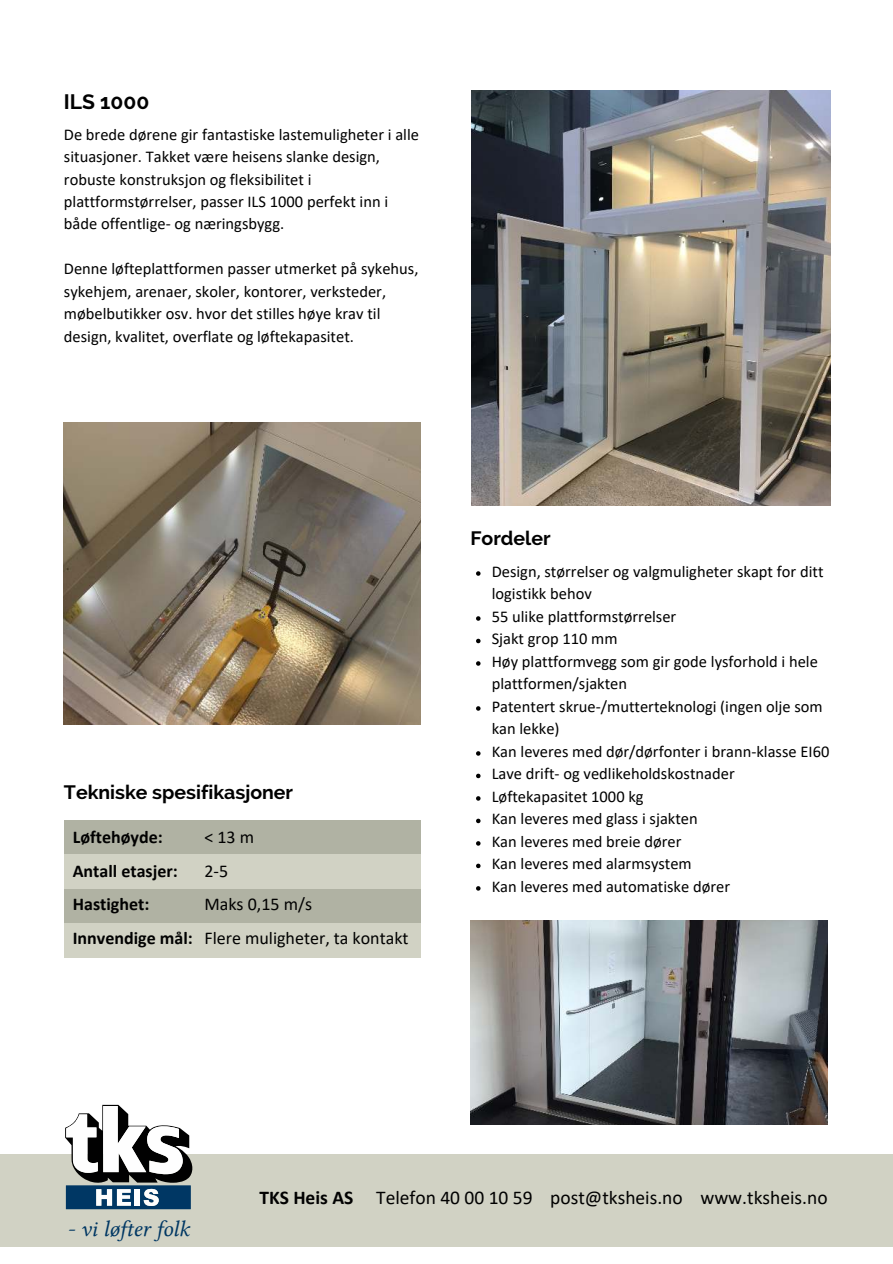
<style>
.page{position:relative;width:893px;height:1264px;background:#fff}
.page>*{position:absolute;margin:0;border:0;box-sizing:border-box;transform-origin:0 0}
.t1{font:22.5px "Lin Libertine I";color:#003763}
.t2{font:700 21px "Raleway";color:#010101}
.t3{font:19.5px "Calibri";color:#010101}
.t4{font:700 19.5px "Raleway";color:#010101}
.t5{font:700 18px/33.8px "Calibri";color:#010101}
.t6{font:18px/33.8px "Calibri";color:#010101}
.t7{font:16.5px/22.5px "Calibri";color:#010101}
.s1{font-weight:700}
</style>
<div class="page">
<div style="left:64px;top:820px;width:356px;height:34px;background:#b0b2a3"></div>
<div style="left:64px;top:854px;width:356px;height:35px;background:#d1d2c4"></div>
<div style="left:64px;top:889px;width:356px;height:33px;background:#b0b2a3"></div>
<div style="left:64px;top:922px;width:356px;height:35px;background:#d1d2c4"></div>
<div style="left:0;top:1153px;width:892px;height:93px;background:#d1d2c4"></div>
<svg style="left:65px;top:1104px;width:127px;height:105px"></svg>
<div style="left:135px;top:1189px;width:5px;height:16px;background:#fefefe"></div>
<img style="left:470px;top:920px;width:357px;height:204px">
<img style="left:64px;top:422px;width:356px;height:302px">
<img style="left:471px;top:90px;width:359px;height:415px">
<svg style="left:476px;top:571px;width:4px;height:4px"></svg>
<svg style="left:476px;top:616px;width:4px;height:4px"></svg>
<svg style="left:476px;top:638px;width:4px;height:5px"></svg>
<svg style="left:476px;top:661px;width:4px;height:4px"></svg>
<svg style="left:476px;top:706px;width:4px;height:4px"></svg>
<svg style="left:476px;top:751px;width:4px;height:4px"></svg>
<svg style="left:476px;top:773px;width:4px;height:5px"></svg>
<svg style="left:476px;top:796px;width:4px;height:4px"></svg>
<svg style="left:476px;top:818px;width:4px;height:5px"></svg>
<svg style="left:476px;top:841px;width:4px;height:4px"></svg>
<svg style="left:476px;top:863px;width:4px;height:5px"></svg>
<svg style="left:476px;top:886px;width:4px;height:4px"></svg>
<p class="t2" style="left:64px;top:89px;width:87px">ILS 1000</p>
<p class="t7" style="left:64px;top:122px;width:356px">De brede dørene gir fantastiske lastemuligheter i alle situasjoner. Takket være heisens slanke design, robuste konstruksjon og fleksibilitet i plattformstørrelser, passer ILS 1000 perfekt inn i både offentlige- og næringsbygg.</p>
<p class="t7" style="left:64px;top:257px;width:356px">Denne løfteplattformen passer utmerket på sykehus, sykehjem, arenaer, skoler, kontorer, verksteder, møbelbutikker osv. hvor det stilles høye krav til design, kvalitet, overflate og løftekapasitet.</p>
<p class="t4" style="left:64px;top:780px;width:231px">Tekniske spesifikasjoner</p>
<p class="t6" style="left:204px;top:819px;width:206px">&lt; 13 m<br>2-5<br>Maks 0,15 m/s<br>Flere muligheter, ta kontakt</p>
<p class="t5" style="left:73px;top:819px;width:121px">Løftehøyde:<br>Antall etasjer:<br>Hastighet:<br>Innvendige mål:</p>
<p class="t4" style="left:470px;top:527px;width:82px">Fordeler</p>
<p class="t7" style="left:491px;top:559px;width:339px">Design, størrelser og valgmuligheter skapt for ditt logistikk behov<br>55 ulike plattformstørrelser<br>Sjakt grop 110 mm<br>Høy plattformvegg som gir gode lysforhold i hele plattformen/sjakten<br>Patentert skrue-/mutterteknologi (ingen olje som kan lekke)<br>Kan leveres med dør/dørfonter i brann-klasse EI60<br>Lave drift- og vedlikeholdskostnader<br>Løftekapasitet 1000 kg<br>Kan leveres med glass i sjakten<br>Kan leveres med breie dører<br>Kan leveres med alarmsystem<br>Kan leveres med automatiske dører</p>
<h1 class="t1" style="left:67px;top:1215px;width:124px">- vi løfter folk</h1>
<p class="t3" style="left:259px;top:1183px;width:569px"><span class="s1">TKS Heis AS</span> Telefon 40 00 10 59 post@tksheis.no www.tksheis.no</p>
</div>
